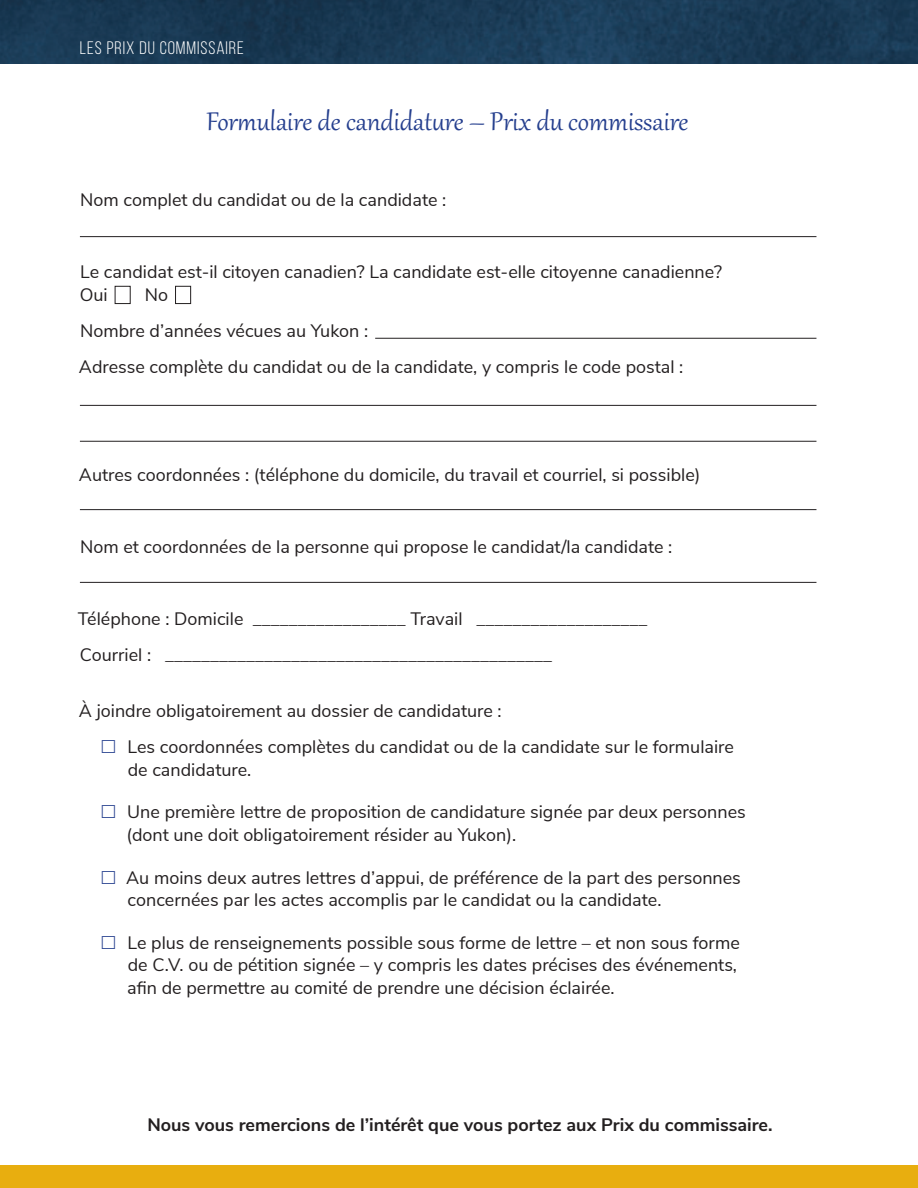
<style>
.page{position:relative;width:918px;height:1188px;background:#fff}
.page>*{position:absolute;margin:0;border:0;box-sizing:border-box;transform-origin:0 0}
.Heads{font:31.5px "Gabriola";color:#253f8e}
.Last_P{font:18px/22.5px "Nunito Sans";color:#231f20}
.Bullets{font:700 18px "Nunito Sans";color:#231f20}
.t1{font:18px "Bebas Neue";letter-spacing:.05em;color:#fff;scale:1.05 1}
</style>
<div class="page">
<div style="left:0;top:1165px;width:918px;height:23px;background:#e8ae0f"></div>
<img style="left:0;top:0;width:918px;height:63px">
<div style="left:115px;top:286px;width:16px;height:18px;border:1px solid #231f20"></div>
<div style="left:175px;top:286px;width:16px;height:18px;border:1px solid #231f20"></div>
<hr style="left:80px;top:236px;width:736px;height:1px;background:#231f20">
<hr style="left:80px;top:405px;width:736px;height:1px;background:#231f20">
<hr style="left:80px;top:509px;width:736px;height:1px;background:#231f20">
<hr style="left:80px;top:582px;width:736px;height:1px;background:#231f20">
<hr style="left:80px;top:441px;width:736px;height:1px;background:#231f20">
<hr style="left:375px;top:338px;width:441px;height:1px;background:#231f20">
<p class="t1" style="left:80px;top:38px;width:158px">LES PRIX DU COMMISSAIRE</p>
<p class="Heads" style="left:206px;top:101px;width:483px">Formulaire de candidature – Prix du commissaire</p>
<p class="Last_P" style="left:80px;top:188px;width:368px">Nom complet du candidat ou de la candidate :</p>
<p class="Last_P" style="left:80px;top:260px;width:644px">Le candidat est-il citoyen canadien? La candidate est-elle citoyenne canadienne?<br>Oui</p>
<p class="Last_P" style="left:145px;top:282px;width:25px">No</p>
<p class="Last_P" style="left:80px;top:318px;width:290px">Nombre d’années vécues au Yukon :</p>
<p class="Last_P" style="left:79px;top:354px;width:606px">Adresse complète du candidat ou de la candidate, y compris le code postal :</p>
<p class="Last_P" style="left:79px;top:462px;width:623px">Autres coordonnées : (téléphone du domicile, du travail et courriel, si possible)</p>
<p class="Last_P" style="left:80px;top:534px;width:594px">Nom et coordonnées de la personne qui propose le candidat/la candidate :</p>
<p class="Last_P" style="left:78px;top:606px;width:571px">Téléphone : Domicile _________________ Travail ___________________</p>
<p class="Last_P" style="left:80px;top:642px;width:474px">Courriel : ___________________________________________</p>
<p class="Last_P" style="left:79px;top:699px;width:424px">À joindre obligatoirement au dossier de candidature :</p>
<p class="Last_P" style="left:127px;top:735px;width:608px">Les coordonnées complètes du candidat ou de la candidate sur le formulaire de candidature.</p>
<p class="Last_P" style="left:127px;top:800px;width:621px">Une première lettre de proposition de candidature signée par deux personnes (dont une doit obligatoirement résider au Yukon).</p>
<p class="Last_P" style="left:126px;top:865px;width:616px">Au moins deux autres lettres d’appui, de préférence de la part des personnes concernées par les actes accomplis par le candidat ou la candidate.</p>
<p class="Last_P" style="left:127px;top:930px;width:614px">Le plus de renseignements possible sous forme de lettre – et non sous forme de C.V. ou de pétition signée – y compris les dates précises des événements, afin de permettre au comité de prendre une décision éclairée.</p>
<p class="Bullets" style="left:147px;top:1112px;width:627px">Nous vous remercions de l’intérêt que vous portez aux Prix du commissaire.</p>
</div>
